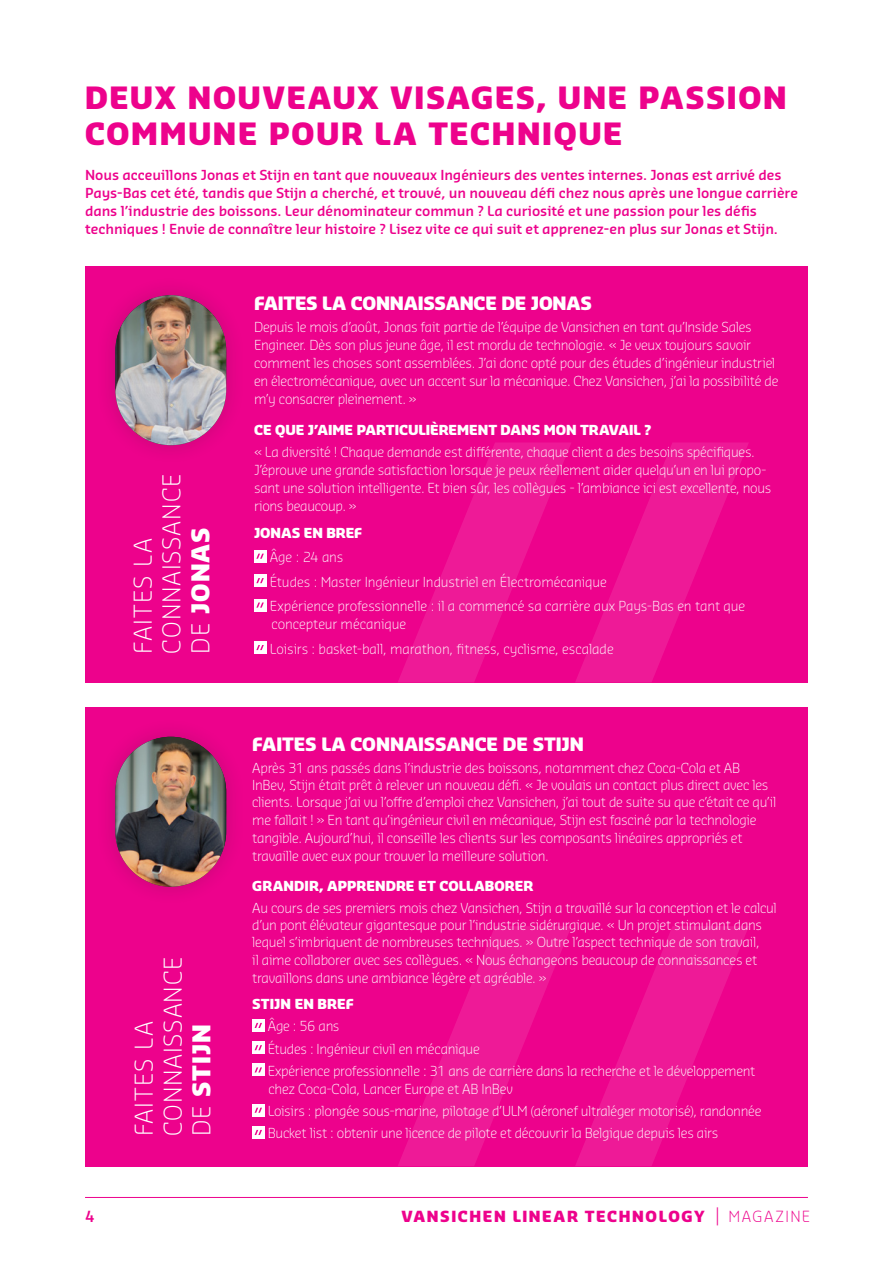
<style>
.page{position:relative;width:893px;height:1263px;background:#fff}
.page>*{position:absolute;margin:0;border:0;box-sizing:border-box;transform-origin:0 0}
.t1{font:900 30px/36px "Sansa Pro";letter-spacing:.055em;color:#ed028c}
.t2{font:300 24px/28.8px "Sansa Pro";letter-spacing:.04em;color:#fff}
.t3{font:900 18px "Sansa Pro";letter-spacing:-.01em;color:#fff}
.t4{font:900 15px "Sansa Pro";letter-spacing:.105em;color:#ed028c}
.t5{font:600 15px "Sansa Pro";color:#ed028c}
.t6{font:300 13.5px/18px "Sansa Pro";letter-spacing:-.02em;color:#fff}
.t7{font:600 13.5px/18px "Sansa Pro";letter-spacing:-.005em;color:#ed028c}
.t8{font:900 13.5px "Sansa Pro";color:#fff}
.s1{font-weight:900}
.s2{font-weight:600;font-size:18px}
.s3{font-weight:300}
</style>
<div class="page">
<hr style="left:85px;top:1197px;width:723px;height:1px;background:#ed028c">
<div style="left:85px;top:266px;width:723px;height:416px;background:#ed028c"></div>
<div style="left:254px;top:550px;width:12px;height:12px;background:#fff"></div>
<svg style="left:256px;top:554px;width:8px;height:5px"></svg>
<div style="left:254px;top:575px;width:12px;height:12px;background:#fff"></div>
<svg style="left:256px;top:578px;width:8px;height:5px"></svg>
<div style="left:254px;top:599px;width:12px;height:12px;background:#fff"></div>
<svg style="left:256px;top:602px;width:8px;height:6px"></svg>
<div style="left:254px;top:641px;width:12px;height:13px;background:#fff"></div>
<svg style="left:256px;top:645px;width:8px;height:5px"></svg>
<div style="left:85px;top:707px;width:723px;height:459px;background:#ed028c"></div>
<div style="left:252px;top:1019px;width:12px;height:12px;background:#fff"></div>
<svg style="left:255px;top:1023px;width:7px;height:5px"></svg>
<div style="left:252px;top:1042px;width:12px;height:12px;background:#fff"></div>
<svg style="left:255px;top:1045px;width:7px;height:5px"></svg>
<div style="left:252px;top:1064px;width:12px;height:12px;background:#fff"></div>
<svg style="left:255px;top:1067px;width:7px;height:5px"></svg>
<div style="left:252px;top:1104px;width:12px;height:12px;background:#fff"></div>
<svg style="left:255px;top:1108px;width:7px;height:5px"></svg>
<div style="left:252px;top:1126px;width:12px;height:12px;background:#fff"></div>
<svg style="left:255px;top:1130px;width:7px;height:5px"></svg>
<svg style="left:398px;top:926px;width:351px;height:240px"></svg>
<svg style="left:398px;top:442px;width:351px;height:240px"></svg>
<div style="left:95px;top:275px;width:151px;height:190px;background:#231f20;opacity:.2"></div>
<img style="left:115px;top:295px;width:111px;height:150px;border-radius:55px">
<div style="left:95px;top:717px;width:151px;height:190px;background:#231f20;opacity:.2"></div>
<img style="left:115px;top:737px;width:111px;height:150px;border-radius:55px">
<h1 class="t1" style="left:85px;top:78px;width:703px">DEUX NOUVEAUX VISAGES, UNE PASSION<br>COMMUNE POUR LA TECHNIQUE</h1>
<p class="t7" style="left:85px;top:166px;width:714px">Nous acceuillons Jonas et Stijn en tant que nouveaux Ingénieurs des ventes internes. Jonas est arrivé des Pays-Bas cet été, tandis que Stijn a cherché, et trouvé, un nouveau défi chez nous après une longue carrière dans l’industrie des boissons. Leur dénominateur commun ? La curiosité et une passion pour les défis techniques ! Envie de connaître leur histoire ? Lisez vite ce qui suit et apprenez-en plus sur Jonas et Stijn.</p>
<h2 class="t2" style="left:128px;top:653px;width:181px;rotate:-90deg">FAITES LA<br>CONNAISSANCE<br>DE <span class="s1">JONAS</span></h2>
<h2 class="t2" style="left:129px;top:1136px;width:181px;rotate:-90deg">FAITES LA<br>CONNAISSANCE<br>DE <span class="s1">STIJN</span></h2>
<h3 class="t3" style="left:254px;top:291px;width:340px">FAITES LA CONNAISSANCE DE JONAS</h3>
<p class="t6" style="left:254px;top:318px;width:526px">Depuis le mois d’août, Jonas fait partie de l’équipe de Vansichen en tant qu’Inside Sales Engineer. Dès son plus jeune âge, il est mordu de technologie. « Je veux toujours savoir comment les choses sont assemblées. J’ai donc opté pour des études d’ingénieur industriel en électromécanique, avec un accent sur la mécanique. Chez Vansichen, j’ai la possibilité de m’y consacrer pleinement. »</p>
<p class="t8" style="left:254px;top:421px;width:399px">CE QUE J’AIME PARTICULIÈREMENT DANS MON TRAVAIL ?</p>
<p class="t6" style="left:254px;top:443px;width:519px">« La diversité ! Chaque demande est différente, chaque client a des besoins spécifiques.<br>J’éprouve une grande satisfaction lorsque je peux réellement aider quelqu’un en lui propo&shy;sant une solution intelligente. Et bien sûr, les collègues - l’ambiance ici est excellente, nous rions beaucoup. »</p>
<p class="t8" style="left:254px;top:523px;width:110px">JONAS EN BREF</p>
<p class="t6" style="left:270px;top:544px;width:477px;line-height:24.5px">Âge : 24 ans<br>Études : Master Ingénieur Industriel en Électromécanique<br>Expérience professionnelle : il a commencé sa carrière aux Pays-Bas en tant que</p>
<p class="t6" style="left:270px;top:611px;width:345px;line-height:24.5px">concepteur mécanique<br>Loisirs : basket-ball, marathon, fitness, cyclisme, escalade</p>
<h3 class="t3" style="left:252px;top:732px;width:333px">FAITES LA CONNAISSANCE DE STIJN</h3>
<p class="t6" style="left:252px;top:759px;width:526px;line-height:17.5px">Après 31 ans passés dans l’industrie des boissons, notamment chez Coca-Cola et AB InBev, Stijn était prêt à relever un nouveau défi. « Je voulais un contact plus direct avec les clients. Lorsque j’ai vu l’offre d’emploi chez Vansichen, j’ai tout de suite su que c’était ce qu’il me fallait ! » En tant qu’ingénieur civil en mécanique, Stijn est fasciné par la technologie tangible. Aujourd’hui, il conseille les clients sur les composants linéaires appropriés et travaille avec eux pour trouver la meilleure solution.</p>
<p class="t8" style="left:252px;top:877px;width:282px">GRANDIR, APPRENDRE ET COLLABORER</p>
<p class="t6" style="left:252px;top:899px;width:526px;line-height:17.4px">Au cours de ses premiers mois chez Vansichen, Stijn a travaillé sur la conception et le calcul d’un pont élévateur gigantesque pour l’industrie sidérurgique. « Un projet stimulant dans lequel s’imbriquent de nombreuses techniques. » Outre l’aspect technique de son travail,<br>il aime collaborer avec ses collègues. « Nous échangeons beaucoup de connaissances et travaillons dans une ambiance légère et agréable. »</p>
<p class="t8" style="left:252px;top:995px;width:103px">STIJN EN BREF</p>
<p class="t6" style="left:268px;top:1015px;width:489px;line-height:22.2px">Âge : 56 ans<br>Études : Ingénieur civil en mécanique<br>Expérience professionnelle : 31 ans de carrière dans la recherche et le développement</p>
<p class="t6" style="left:268px;top:1077px;width:495px;line-height:22.2px">chez Coca-Cola, Lancer Europe et AB InBev<br>Loisirs : plongée sous-marine, pilotage d’ULM (aéronef ultraléger motorisé), randonnée<br>Bucket list : obtenir une licence de pilote et découvrir la Belgique depuis les airs</p>
<p class="t5" style="left:85px;top:1207px;width:11px">4</p>
<p class="t4" style="left:401px;top:1207px;width:410px">VANSICHEN LINEAR TECHNOLOGY <span class="s2">|</span> <span class="s3">MAGAZINE</span></p>
</div>
